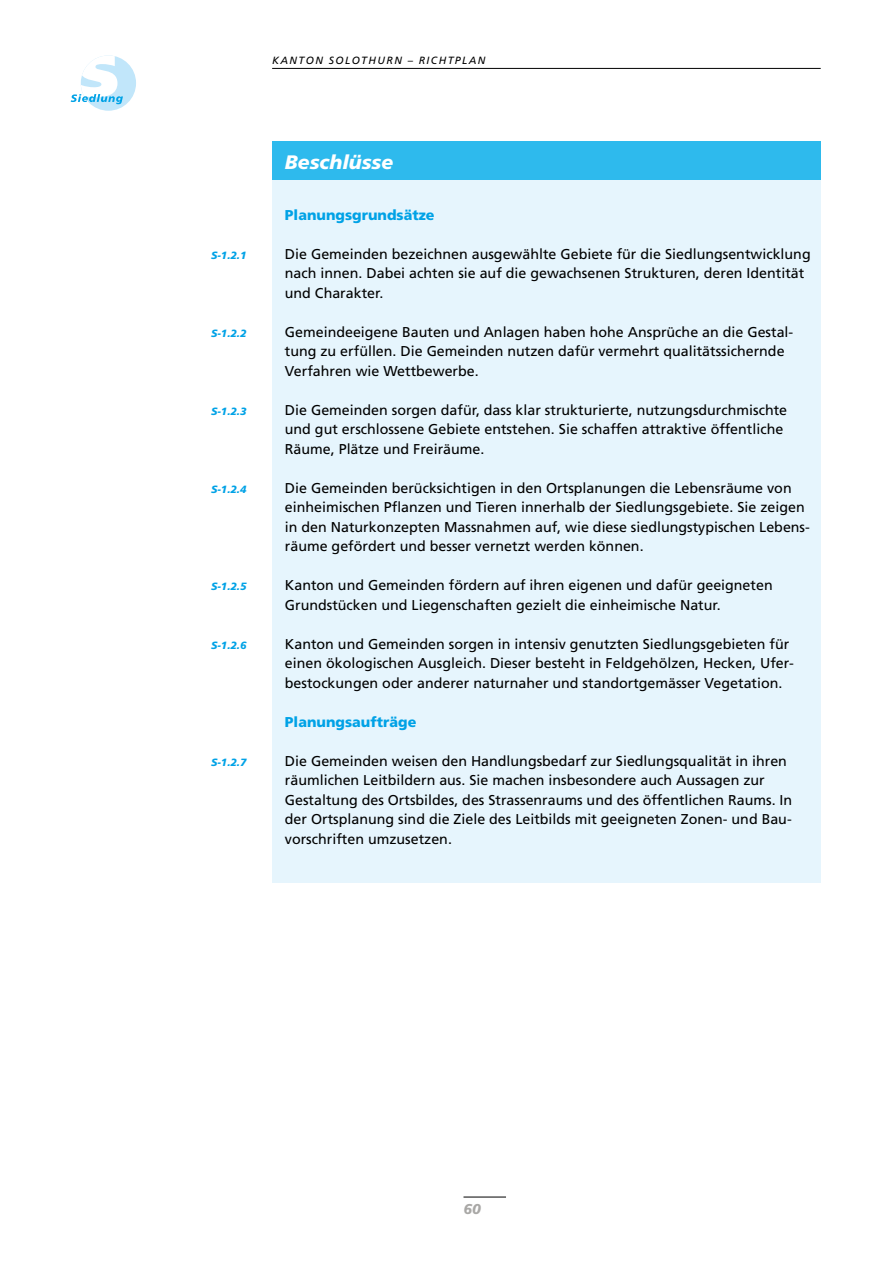
<style>
.page{position:relative;width:893px;height:1263px;background:#fff}
.page>*{position:absolute;margin:0;border:0;box-sizing:border-box;transform-origin:0 0}
.Kastentitel{font:italic 900 19.5px "Frutiger LT Std";color:#fff}
.Kastentext{font:14.25px/19.5px "Frutiger LT Std";color:#000}
.Kastentext-2{font:900 14.25px "Frutiger LT Std";color:#00a2e6}
.t1{font:italic 900 14.25px "Frutiger LT Std";color:#a9a8a6}
.Beschluss-Nummer{font:italic 900 10.5px "Frutiger LT Std";color:#00a2e6}
.t2{font:italic 10.5px "Frutiger LT Std";letter-spacing:.135em;color:#000}
</style>
<div class="page">
<div style="left:272px;top:142px;width:549px;height:39px;background:#2ebaed"></div>
<div style="left:272px;top:181px;width:549px;height:702px;background:#e6f5fd"></div>
<hr style="left:463px;top:1197px;width:43px;height:1px;background:#000">
<hr style="left:272px;top:68px;width:549px;height:1px;background:#000">
<div style="left:81px;top:55px;width:55px;height:56px;background:#c1e6fa;border-radius:50%"></div>
<svg style="left:71px;top:55px;width:52px;height:49px"></svg>
<p class="t2" style="left:272px;top:54px;width:215px">KANTON SOLOTHURN – RICHTPLAN</p>
<p class="Beschluss-Nummer" style="left:211px;top:249px;width:37px">S-1.2.1</p>
<p class="Beschluss-Nummer" style="left:211px;top:327px;width:37px">S-1.2.2</p>
<p class="Beschluss-Nummer" style="left:211px;top:405px;width:37px">S-1.2.3</p>
<p class="Beschluss-Nummer" style="left:211px;top:483px;width:37px">S-1.2.4</p>
<p class="Beschluss-Nummer" style="left:211px;top:580px;width:37px">S-1.2.5</p>
<p class="Beschluss-Nummer" style="left:211px;top:639px;width:37px">S-1.2.6</p>
<p class="Beschluss-Nummer" style="left:211px;top:756px;width:37px">S-1.2.7</p>
<p class="Kastentitel" style="left:285px;top:150px;width:110px">Beschlüsse</p>
<p class="Kastentext-2" style="left:285px;top:206px;width:151px">Planungsgrundsätze</p>
<p class="Kastentext" style="left:285px;top:244px;width:527px">Die Gemeinden bezeichnen ausgewählte Gebiete für die Siedlungsentwicklung nach innen. Dabei achten sie auf die gewachsenen Strukturen, deren Identität und Charakter.</p>
<p class="Kastentext" style="left:285px;top:322px;width:510px">Gemeindeeigene Bauten und Anlagen haben hohe Ansprüche an die Gestal&shy;tung zu erfüllen. Die Gemeinden nutzen dafür vermehrt qualitätssichernde<br>Verfahren wie Wettbewerbe.</p>
<p class="Kastentext" style="left:285px;top:400px;width:504px">Die Gemeinden sorgen dafür, dass klar strukturierte, nutzungsdurchmischte und gut erschlossene Gebiete entstehen. Sie schaffen attraktive öffentliche<br>Räume, Plätze und Freiräume.</p>
<p class="Kastentext" style="left:285px;top:478px;width:526px">Die Gemeinden berücksichtigen in den Ortsplanungen die Lebensräume von einheimischen Pflanzen und Tieren innerhalb der Siedlungsgebiete. Sie zeigen in den Naturkonzepten Massnahmen auf, wie diese siedlungstypischen Lebens&shy;räume gefördert und besser vernetzt werden können.</p>
<p class="Kastentext" style="left:285px;top:576px;width:489px">Kanton und Gemeinden fördern auf ihren eigenen und dafür geeigneten<br>Grundstücken und Liegenschaften gezielt die einheimische Natur.</p>
<p class="Kastentext" style="left:285px;top:634px;width:509px">Kanton und Gemeinden sorgen in intensiv genutzten Siedlungsgebieten für einen ökologischen Ausgleich. Dieser besteht in Feldgehölzen, Hecken, Ufer&shy;bestockungen oder anderer naturnaher und standortgemässer Vegetation.</p>
<p class="Kastentext-2" style="left:285px;top:713px;width:133px">Planungsaufträge</p>
<p class="Kastentext" style="left:285px;top:751px;width:509px">Die Gemeinden weisen den Handlungsbedarf zur Siedlungsqualität in ihren räumlichen Leitbildern aus. Sie machen insbesondere auch Aussagen zur Gestaltung des Ortsbildes, des Strassenraums und des öffentlichen Raums. In der Ortsplanung sind die Ziele des Leitbilds mit geeigneten Zonen- und Bau&shy;vorschriften umzusetzen.</p>
<p class="t1" style="left:463px;top:1201px;width:19px">60</p>
</div>
